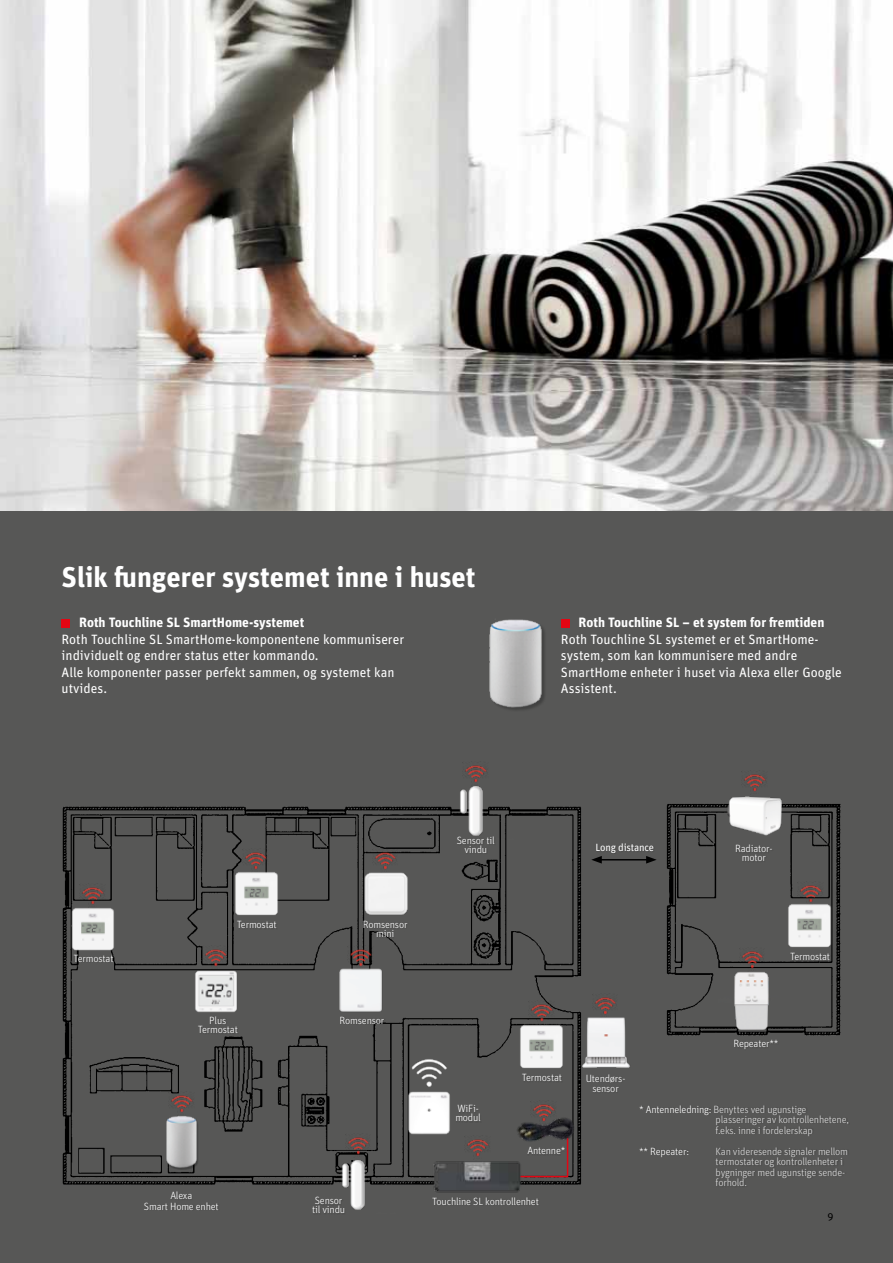
<style>
.page{position:relative;width:893px;height:1263px;background:#fff}
.page>*{position:absolute;margin:0;border:0;box-sizing:border-box;transform-origin:0 0}
.t1{font:700 28.5px "Unit OT";color:#fff}
.t2{font:13.5px/16.5px "Unit OT";color:#fff}
.t3{font:700 13.5px "Unit OT";color:#fff}
.t4{font:300 10.5px/9px "Unit OT";letter-spacing:-.02em;color:#fff;text-align:center}
.t5{font:300 10.5px/10.5px "Unit OT";letter-spacing:-.02em;color:#dadada}
.t6{font:10.5px "Unit OT";letter-spacing:-.02em;color:#fff}
.t7{font:10.5px "Unit OT";color:#000}
.s1{color:#fff}
</style>
<div class="page">
<div style="left:0;top:510px;width:893px;height:753px;background:#575756"></div>
<img style="left:0;top:0;width:893px;height:510px">
<div style="left:62px;top:619px;width:8px;height:8px;background:#e30613"></div>
<img style="left:637px;top:804px;width:204px;height:232px">
<div style="left:736px;top:845px;width:37px;height:17px;background:#545453"></div>
<img style="left:62px;top:806px;width:550px;height:379px">
<div style="left:364px;top:921px;width:45px;height:17px;background:#000;opacity:.15"></div>
<div style="left:341px;top:1017px;width:45px;height:8px;background:#000;opacity:.15"></div>
<div style="left:457px;top:837px;width:39px;height:17px;background:#555554"></div>
<div style="left:586px;top:1075px;width:40px;height:18px;background:#555554"></div>
<div style="left:237px;top:921px;width:41px;height:9px;background:#535352"></div>
<div style="left:790px;top:953px;width:41px;height:9px;background:#545453"></div>
<div style="left:522px;top:1074px;width:41px;height:9px;background:#535352"></div>
<div style="left:456px;top:1105px;width:26px;height:18px;background:#545453"></div>
<div style="left:198px;top:1017px;width:41px;height:17px;background:#565655"></div>
<div style="left:74px;top:954px;width:41px;height:9px;background:#000;opacity:.15"></div>
<hr style="left:567px;top:1135px;width:1px;height:41px;background:#e30613">
<hr style="left:518px;top:1176px;width:50px;height:1px;background:#e30613">
<hr style="left:599px;top:859px;width:49px;height:1px;background:#000">
<svg style="left:591px;top:856px;width:11px;height:7px"></svg>
<svg style="left:646px;top:856px;width:11px;height:7px"></svg>
<div style="left:597px;top:843px;width:58px;height:11px;background:#535352"></div>
<div style="left:167px;top:1117px;width:32px;height:53px;background:#000;opacity:.25"></div>
<img style="left:148px;top:1115px;width:66px;height:54px">
<img style="left:203px;top:945px;width:26px;height:21px">
<img style="left:345px;top:1133px;width:27px;height:22px">
<img style="left:465px;top:1136px;width:26px;height:21px">
<img style="left:169px;top:1091px;width:26px;height:25px">
<img style="left:529px;top:1000px;width:27px;height:23px">
<img style="left:531px;top:1100px;width:26px;height:12px">
<img style="left:80px;top:883px;width:26px;height:23px">
<img style="left:242px;top:849px;width:27px;height:21px">
<img style="left:372px;top:848px;width:27px;height:22px">
<img style="left:347px;top:945px;width:27px;height:22px">
<img style="left:465px;top:765px;width:22px;height:16px">
<img style="left:739px;top:948px;width:27px;height:20px">
<img style="left:592px;top:994px;width:24px;height:22px">
<img style="left:798px;top:881px;width:26px;height:21px">
<img style="left:744px;top:774px;width:22px;height:17px">
<img style="left:489px;top:619px;width:81px;height:90px">
<img style="left:442px;top:781px;width:72px;height:58px">
<img style="left:324px;top:1155px;width:73px;height:55px">
<img style="left:724px;top:796px;width:64px;height:40px">
<img style="left:572px;top:1016px;width:81px;height:57px">
<img style="left:718px;top:968px;width:78px;height:67px">
<img style="left:511px;top:1112px;width:70px;height:35px">
<img style="left:353px;top:870px;width:59px;height:52px">
<img style="left:231px;top:870px;width:52px;height:49px">
<img style="left:784px;top:902px;width:52px;height:49px">
<img style="left:516px;top:1023px;width:52px;height:48px">
<img style="left:68px;top:906px;width:51px;height:48px">
<img style="left:191px;top:966px;width:52px;height:49px">
<img style="left:324px;top:967px;width:77px;height:52px">
<img style="left:424px;top:1157px;width:111px;height:36px">
<img style="left:404px;top:1088px;width:50px;height:49px">
<img style="left:406px;top:1051px;width:46px;height:43px">
<div style="left:527px;top:1147px;width:39px;height:9px;background:#545453"></div>
<h1 class="t1" style="left:62px;top:558px;width:415px">Slik fungerer systemet inne i huset</h1>
<p class="t3" style="left:79px;top:614px;width:227px">Roth Touchline SL SmartHome-systemet</p>
<p class="t2" style="left:62px;top:631px;width:344px">Roth Touchline SL SmartHome-komponentene kommuniserer individuelt og endrer status etter kommando.<br>Alle komponenter passer perfekt sammen, og systemet kan utvides.</p>
<p class="t3" style="left:579px;top:614px;width:247px">Roth Touchline SL – et system for fremtiden</p>
<p class="t2" style="left:561px;top:631px;width:282px">Roth Touchline SL systemet er et SmartHome&shy;system, som kan kommunisere med andre SmartHome enheter i huset via Alexa eller Google Assistent.</p>
<p class="t4" style="left:73px;top:953px;width:42px">Termostat</p>
<p class="t4" style="left:237px;top:920px;width:42px">Termostat</p>
<p class="t4" style="left:198px;top:1015px;width:42px">Plus<br>Termostat</p>
<p class="t4" style="left:363px;top:919px;width:46px">Romsensor mini</p>
<p class="t4" style="left:340px;top:1016px;width:46px">Romsensor</p>
<p class="t4" style="left:457px;top:836px;width:39px">Sensor til vindu</p>
<p class="t6" style="left:596px;top:841px;width:60px">Long distance</p>
<p class="t4" style="left:735px;top:844px;width:39px">Radiator&shy;motor</p>
<p class="t4" style="left:455px;top:1104px;width:27px;text-align:left">WiFi&shy;modul</p>
<p class="t4" style="left:790px;top:952px;width:42px">Termostat</p>
<p class="t4" style="left:522px;top:1073px;width:42px">Termostat</p>
<p class="t4" style="left:527px;top:1146px;width:40px">Antenne*</p>
<p class="t4" style="left:586px;top:1073px;width:41px;line-height:10.5px">Utendørs&shy;sensor</p>
<p class="t4" style="left:733px;top:1039px;width:47px">Repeater**</p>
<p class="t5" style="left:716px;top:1104px;width:135px;text-indent:-77px"><span class="s1">* Antenneledning:</span> Benyttes ved ugunstige plasseringer av kontrollenhetene, f.eks. inne i fordelerskap</p>
<p class="t4" style="left:639px;top:1146px;width:51px">** Repeater:</p>
<p class="t5" style="left:716px;top:1146px;width:134px">Kan videresende signaler mellom termostater og kontrollenheter i bygninger med ugunstige sende&shy;forhold.</p>
<p class="t4" style="left:144px;top:1190px;width:76px;line-height:10.5px">Alexa<br>Smart Home enhet</p>
<p class="t4" style="left:312px;top:1196px;width:35px;text-align:left">Sensor til vindu</p>
<p class="t4" style="left:432px;top:1196px;width:108px">Touchline SL kontrollenhet</p>
<p class="t7" style="left:827px;top:1210px;width:8px">9</p>
</div>
